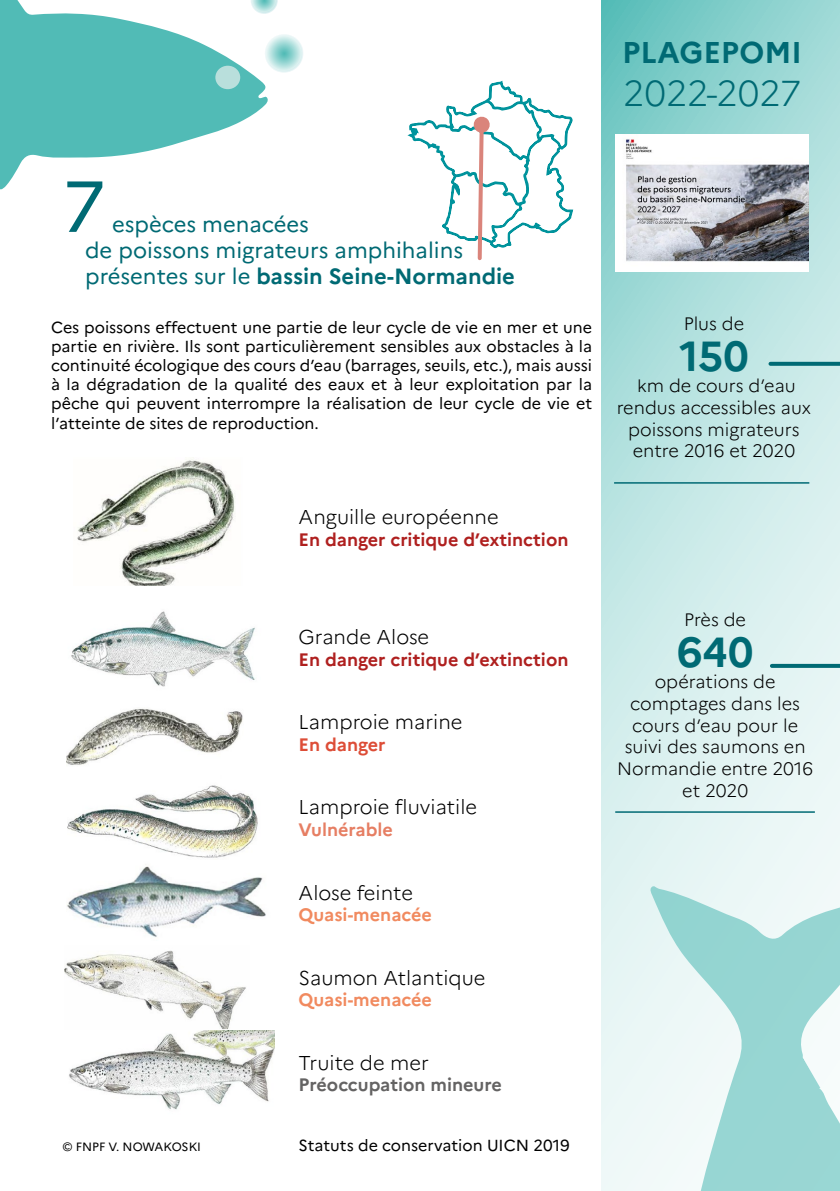
<style>
.page{position:relative;width:840px;height:1191px;background:#fff}
.page>*{position:absolute;margin:0;border:0;box-sizing:border-box;transform-origin:0 0}
.t1{font:72px "Marianne";color:#006a74}
.t2{font:700 42px "Marianne";color:#006a74}
.t3{font:300 36px "Marianne";letter-spacing:-.01em;color:#006a74}
.t4{font:700 30px "Marianne";color:#006a74}
.t5{font:22px/26.2px "Marianne";color:#006a74}
.t6{font:300 20px "Marianne";color:#000}
.t7{font:300 18px/21.6px "Marianne";color:#000;text-align:center}
.t8{font:700 18px "Marianne";color:#af201f}
.t9{font:700 18px "Marianne";color:#f18a5f}
.t10{font:700 18px "Marianne";color:#646363}
.t11{font:700 18px "Marianne";color:#e67e63}
.t12{font:700 18px "Marianne";color:#dd4d37}
.t13{font:16px/19.2px "Marianne";color:#000;text-align:justify}
.t14{font:12px "Marianne";color:#000}
.s1{font-weight:700}
</style>
<div class="page">
<svg style="left:601px;top:0;width:238px;height:1191px;background:#c3e7e5"></svg>
<img style="left:615px;top:135px;width:193px;height:136px">
<img style="left:77px;top:459px;width:158px;height:127px">
<img style="left:71px;top:611px;width:184px;height:76px">
<img style="left:67px;top:708px;width:176px;height:57px">
<img style="left:67px;top:785px;width:191px;height:73px">
<img style="left:67px;top:866px;width:199px;height:71px">
<img style="left:65px;top:950px;width:181px;height:79px">
<img style="left:69px;top:1030px;width:205px;height:80px">
<svg style="left:407px;top:80px;width:167px;height:181px"></svg>
<svg style="left:0;top:0;width:268px;height:190px;fill:#51bbb6"></svg>
<div style="left:215px;top:66px;width:25px;height:23px;background:#b9dfdc;border-radius:50%"></div>
<hr style="left:613px;top:482px;width:195px;height:1px;background:#006a74">
<hr style="left:615px;top:811px;width:199px;height:2px;background:#006a74">
<svg style="left:770px;top:362px;width:69px;height:4px"></svg>
<svg style="left:771px;top:664px;width:68px;height:4px"></svg>
<svg style="left:265px;top:34px;width:37px;height:38px"></svg>
<div style="left:264px;top:33px;width:39px;height:40px;border:2px solid #00939c;border-radius:50%"></div>
<svg style="left:249px;top:0;width:29px;height:14px"></svg>
<h3 class="t4" style="left:622px;top:34px;width:181px">PLAGEPOMI</h3>
<h3 class="t3" style="left:622px;top:72px;width:180px">2022-2027</h3>
<h1 class="t1" style="left:62px;top:162px;width:45px">7</h1>
<h3 class="t5" style="left:85px;top:211px;width:431px;text-indent:27px">espèces menacées<br>de poissons migrateurs amphihalins présentes sur le <span class="s1">bassin Seine-Normandie</span></h3>
<p class="t13" style="left:51px;top:317px;width:542px">Ces poissons effectuent une partie de leur cycle de vie en mer et une partie en rivière. Ils sont particulièrement sensibles aux obstacles à la continuité écologique des cours d’eau (barrages, seuils, etc.), mais aussi à la dégradation de la qualité des eaux et à leur exploitation par la pêche qui peuvent interrompre la réalisation de leur cycle de vie et l’atteinte de sites de reproduction.</p>
<p class="t7" style="left:683px;top:313px;width:62px">Plus de</p>
<h2 class="t2" style="left:679px;top:330px;width:71px">150</h2>
<p class="t7" style="left:616px;top:375px;width:196px">km de cours d’eau rendus accessibles aux poissons migrateurs entre 2016 et 2020</p>
<p class="t6" style="left:298px;top:505px;width:201px">Anguille européenne</p>
<p class="t8" style="left:298px;top:528px;width:271px">En danger critique d’extinction</p>
<p class="t6" style="left:298px;top:625px;width:132px">Grande Alose</p>
<p class="t8" style="left:298px;top:648px;width:271px">En danger critique d’extinction</p>
<p class="t6" style="left:298px;top:710px;width:165px">Lamproie marine</p>
<p class="t12" style="left:298px;top:733px;width:88px">En danger</p>
<p class="t6" style="left:298px;top:795px;width:180px">Lamproie fluviatile</p>
<p class="t11" style="left:298px;top:818px;width:96px">Vulnérable</p>
<p class="t6" style="left:298px;top:880px;width:116px">Alose feinte</p>
<p class="t9" style="left:298px;top:903px;width:135px">Quasi-menacée</p>
<p class="t6" style="left:298px;top:965px;width:188px">Saumon Atlantique</p>
<p class="t9" style="left:298px;top:988px;width:135px">Quasi-menacée</p>
<p class="t6" style="left:298px;top:1050px;width:132px">Truite de mer</p>
<p class="t10" style="left:298px;top:1073px;width:205px">Préoccupation mineure</p>
<p class="t14" style="left:62px;top:1139px;width:140px">© FNPF V. NOWAKOSKI</p>
<p class="t13" style="left:298px;top:1136px;width:272px">Statuts de conservation UICN 2019</p>
<p class="t7" style="left:683px;top:609px;width:63px">Près de</p>
<h2 class="t2" style="left:676px;top:626px;width:78px">640</h2>
<p class="t7" style="left:617px;top:671px;width:197px">opérations de comptages dans les cours d’eau pour le suivi des saumons en<br>Normandie entre 2016 et 2020</p>
</div>
